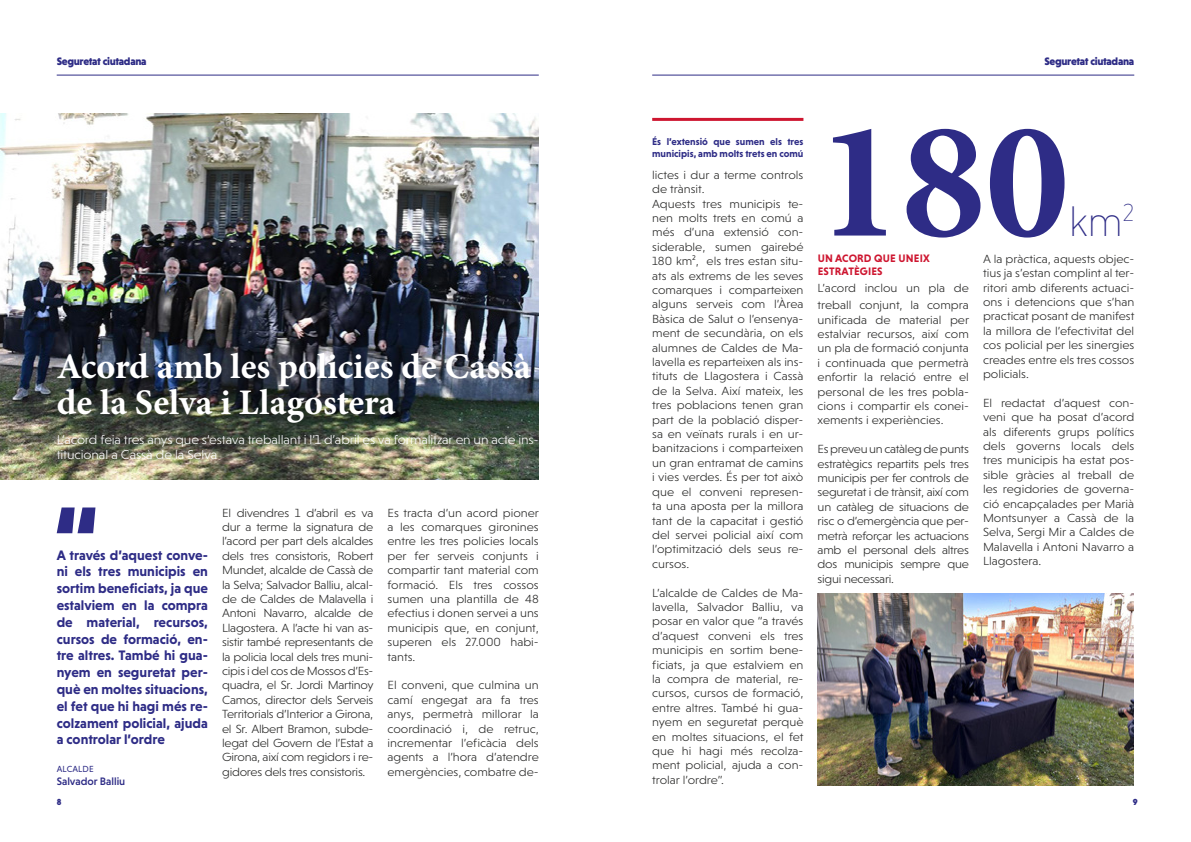
<style>
.page{position:relative;width:1191px;height:842px;background:#fff}
.page>*{position:absolute;margin:0;border:0;box-sizing:border-box;transform-origin:0 0}
.t1{font:700 168px "Minion Pro";color:#2e2c86}
.t2{font:200 43px "Niveau Grotesk";color:#2e2c86}
.t3{font:700 36px/36px "Minion Pro";color:#fff}
.t4{font:700 14px/16.8px "Niveau Grotesk";color:#2e2c86;text-align:justify}
.t5{font:300 13px/15.6px "Niveau Grotesk";letter-spacing:-.01em;color:#fff;scale:1.07 1}
.t6{font:300 12px/14.4px "Niveau Grotesk";color:#282827;text-align:justify;scale:1.07 1}
.t7{font:900 11px "Niveau Grotesk";letter-spacing:-.03em;color:#2e2c86}
.t8{font:700 11px/13.2px "Niveau Grotesk";letter-spacing:.015em;color:#ce1630}
.t9{font:500 11px "Niveau Grotesk";color:#2e2c86}
.t10{font:700 10px/12px "Niveau Grotesk";color:#2e2c86}
.t11{font:9px "Niveau Grotesk";letter-spacing:.015em;color:#2e2c86}
.t12{font:900 9px "Niveau Grotesk";color:#2e2c86}
</style>
<div class="page">
<img style="left:0;top:113px;width:539px;height:367px">
<hr style="left:57px;top:75px;width:482px;height:1px;background:#2e2c86">
<hr style="left:652px;top:75px;width:482px;height:1px;background:#2e2c86">
<svg style="left:57px;top:507px;width:38px;height:26px"></svg>
<hr style="left:652px;top:118px;width:151px;height:3px;background:#ce1630">
<img style="left:817px;top:594px;width:316px;height:191px">
<p class="t7" style="left:57px;top:55px;width:91px">Seguretat ciutadana</p>
<p class="t7" style="left:1044px;top:55px;width:91px">Seguretat ciutadana</p>
<h3 class="t3" style="left:57px;top:348px;width:475px">Acord amb les policies de Cassà de la Selva i Llagostera</h3>
<p class="t5" style="left:57px;top:431px;width:452px">L’acord feia tres anys que s’estava treballant i l’1 d’abril es va formalitzar en un acte ins&shy;titucional a Cassà de la Selva</p>
<p class="t4" style="left:57px;top:546px;width:153px">A través d’aquest conve&shy;ni els tres municipis en sortim beneficiats, ja que estalviem en la compra de material, recursos, cursos de formació, en&shy;tre altres. També hi gua&shy;nyem en seguretat per&shy;què en moltes situacions, el fet que hi hagi més re&shy;colzament policial, ajuda a controlar l’ordre</p>
<p class="t11" style="left:57px;top:764px;width:38px">ALCALDE</p>
<p class="t9" style="left:57px;top:775px;width:70px">Salvador Balliu</p>
<p class="t6" style="left:222px;top:505px;width:143px">El divendres 1 d’abril es va dur a terme la signatura de l’acord per part dels alcaldes dels tres consistoris, Robert Mundet, alcalde de Cassà de la Selva; Salvador Balliu, alcal&shy;de de Caldes de Malavella i Antoni Navarro, alcalde de Llagostera. A l’acte hi van as&shy;sistir també representants de la policia local dels tres muni&shy;cipis i del cos de Mossos d’Es&shy;quadra, el Sr. Jordi Martinoy Camos, director dels Serveis Territorials d’Interior a Girona, el Sr. Albert Bramon, subde&shy;legat del Govern de l’Estat a Girona, així com regidors i re&shy;gidores dels tres consistoris.</p>
<p class="t6" style="left:387px;top:505px;width:143px">Es tracta d’un acord pioner a les comarques gironines entre les tres policies locals per fer serveis conjunts i compartir tant material com formació. Els tres cossos sumen una plantilla de 48 efectius i donen servei a uns municipis que, en conjunt, superen els 27.000 habi&shy;tants.</p>
<p class="t6" style="left:387px;top:678px;width:143px">El conveni, que culmina un camí engegat ara fa tres anys, permetrà millorar la coordinació i, de retruc, incrementar l’eficàcia dels agents a l’hora d’atendre emergències, combatre de-</p>
<p class="t10" style="left:652px;top:135px;width:153px">És l’extensió que sumen els tres municipis, amb molts trets en comú</p>
<p class="t6" style="left:652px;top:168px;width:143px;text-align:left">lictes i dur a terme controls de trànsit.<br>Aquests tres municipis te&shy;nen molts trets en comú a més d’una extensió con&shy;siderable, sumen gairebé<br>180 km², els tres estan situ&shy;ats als extrems de les seves comarques i comparteixen alguns serveis com l’Àrea<br>Bàsica de Salut o l’ensenya&shy;ment de secundària, on els alumnes de Caldes de Ma&shy;lavella es reparteixen als ins&shy;tituts de Llagostera i Cassà de la Selva. Així mateix, les tres poblacions tenen gran part de la població disper&shy;sa en veïnats rurals i en ur&shy;banitzacions i comparteixen un gran entramat de camins i vies verdes. És per tot això que el conveni represen&shy;ta una aposta per la millora tant de la capacitat i gestió del servei policial així com l’optimització dels seus re&shy;cursos.</p>
<p class="t6" style="left:652px;top:585px;width:143px">L’alcalde de Caldes de Ma&shy;lavella, Salvador Balliu, va posar en valor que “a través d’aquest conveni els tres municipis en sortim bene&shy;ficiats, ja que estalviem en la compra de material, re&shy;cursos, cursos de formació, entre altres. També hi gua&shy;nyem en seguretat perquè en moltes situacions, el fet que hi hagi més recolza&shy;ment policial, ajuda a con&shy;trolar l’ordre”.</p>
<h1 class="t1" style="left:817px;top:63px;width:253px">180</h1>
<h2 class="t2" style="left:1069px;top:197px;width:66px">km<sup>2</sup></h2>
<p class="t8" style="left:817px;top:251px;width:113px">UN ACORD QUE UNEIX<br>ESTRATÈGIES</p>
<p class="t6" style="left:817px;top:280px;width:143px;line-height:17px">L’acord inclou un pla de treball conjunt, la compra</p>
<p class="t6" style="left:817px;top:312px;width:143px">unificada de material per estalviar recursos, així com un pla de formació conjunta i continuada que permetrà enfortir la relació entre el personal de les tres pobla&shy;cions i compartir els conei&shy;xements i experiències.</p>
<p class="t6" style="left:817px;top:442px;width:143px">Es preveu un catàleg de punts estratègics repartits pels tres municipis per fer controls de seguretat i de trànsit, així com un catàleg de situacions de risc o d’emergència que per&shy;metrà reforçar les actuacions amb el personal dels altres dos municipis sempre que sigui necessari.</p>
<p class="t6" style="left:983px;top:251px;width:143px">A la pràctica, aquests objec&shy;tius ja s’estan complint al ter&shy;ritori amb diferents actuaci&shy;ons i detencions que s’han practicat posant de manifest la millora de l’efectivitat del cos policial per les sinergies creades entre els tres cossos policials.</p>
<p class="t6" style="left:983px;top:395px;width:143px">El redactat d’aquest con&shy;veni que ha posat d’acord als diferents grups polítics dels governs locals dels tres municipis ha estat pos&shy;sible gràcies al treball de les regidories de governa&shy;ció encapçalades per Marià Montsunyer a Cassà de la Selva, Sergi Mir a Caldes de Malavella i Antoni Navarro a Llagostera.</p>
<p class="t12" style="left:57px;top:796px;width:6px">8</p>
<p class="t12" style="left:1132px;top:796px;width:6px">9</p>
</div>
